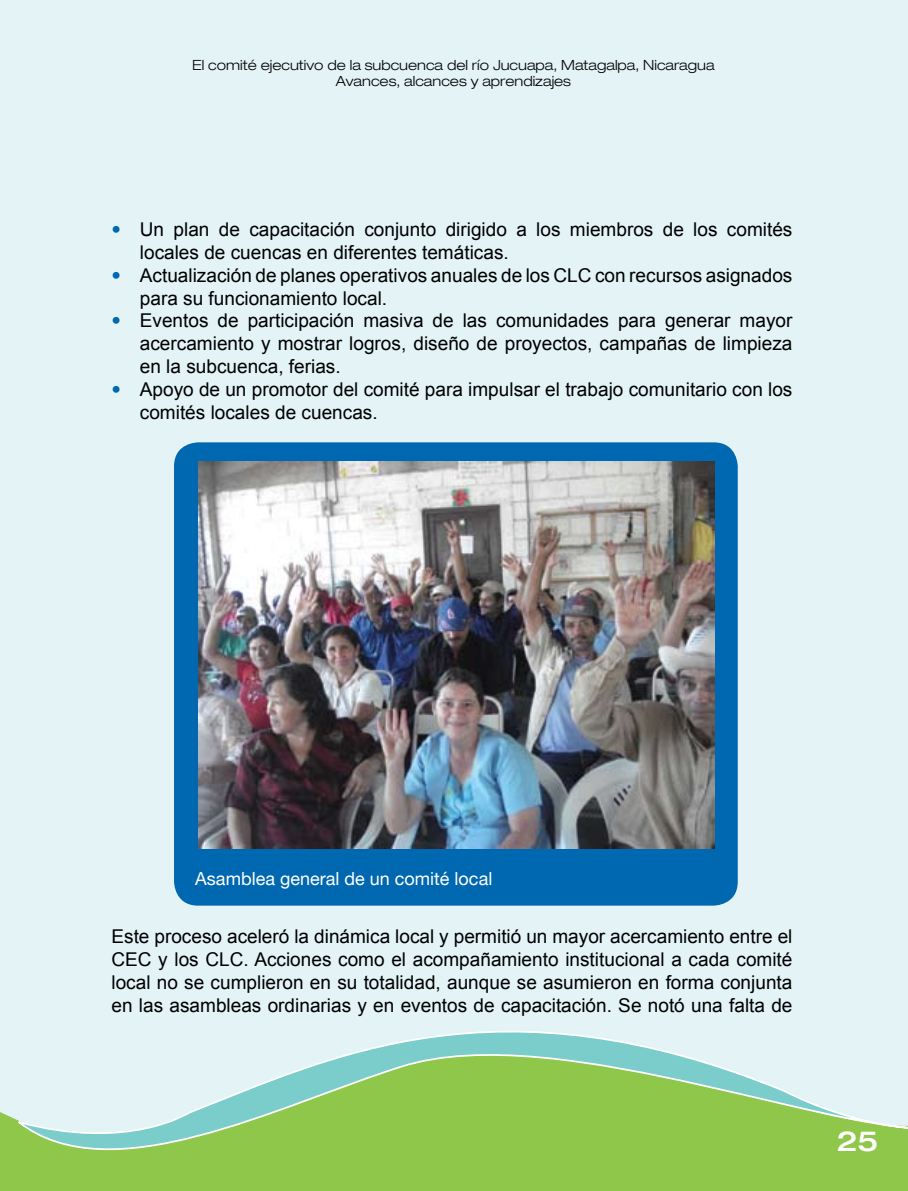
<style>
.page{position:relative;width:908px;height:1191px;background:#fff}
.page>*{position:absolute;margin:0;border:0;box-sizing:border-box;transform-origin:0 0}
.t1{font:500 expanded 28px "Helvetica Neue";color:#fff}
.t2{font:19px/22.8px "Arial";color:#000}
.t3{font:19px "Helvetica Neue";color:#0067b1}
.t4{font:18px "Helvetica Neue";color:#fff}
.t5{font:300 expanded 14px/16.8px "Helvetica Neue";color:#000;text-align:center}
</style>
<div class="page">
<div style="left:0;top:0;width:907px;height:1046px;background:#e3f3f6"></div>
<svg style="left:11px;top:973px;width:896px;height:218px;background:#b6ddaa"></svg>
<div style="left:174px;top:442px;width:563px;height:463px;background:#0067b1;border-radius:24px"></div>
<img style="left:198px;top:461px;width:516px;height:387px">
<p class="t5" style="left:192px;top:56px;width:523px">El comité ejecutivo de la subcuenca del río Jucuapa, Matagalpa, Nicaragua<br>Avances, alcances y aprendizajes</p>
<p class="t3" style="left:111px;top:218px;width:11px">•</p>
<p class="t3" style="left:111px;top:264px;width:11px">•</p>
<p class="t3" style="left:111px;top:309px;width:11px">•</p>
<p class="t3" style="left:111px;top:378px;width:11px">•</p>
<p class="t2" style="left:140px;top:218px;width:653px">Un plan de capacitación conjunto dirigido a los miembros de los comités locales de cuencas en diferentes temáticas.<br>Actualización de planes operativos anuales de los CLC con recursos asignados para su funcionamiento local.<br>Eventos de participación masiva de las comunidades para generar mayor acercamiento y mostrar logros, diseño de proyectos, campañas de limpieza en la subcuenca, ferias.<br>Apoyo de un promotor del comité para impulsar el trabajo comunitario con los comités locales de cuencas.</p>
<p class="t4" style="left:195px;top:867px;width:298px">Asamblea general de un comité local</p>
<p class="t2" style="left:111px;top:925px;width:682px;text-align:justify">Este proceso aceleró la dinámica local y permitió un mayor acercamiento entre el CEC y los CLC. Acciones como el acompañamiento institucional a cada comité local no se cumplieron en su totalidad, aunque se asumieron en forma conjunta en las asambleas ordinarias y en eventos de capacitación. Se notó una falta de</p>
<h1 class="t1" style="left:836px;top:1124px;width:21px">25</h1>
</div>
